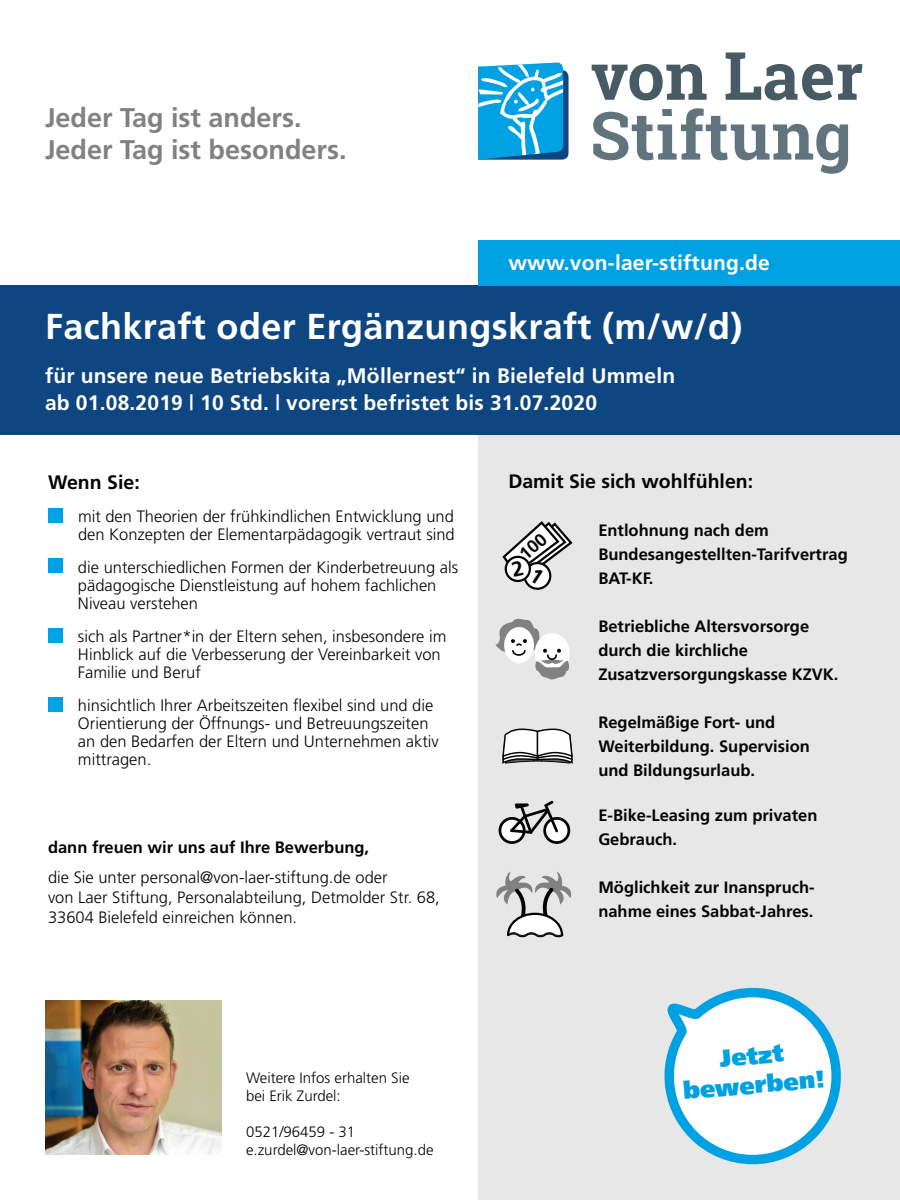
<style>
.page{position:relative;width:900px;height:1200px;background:#fff}
.page>*{position:absolute;margin:0;border:0;box-sizing:border-box;transform-origin:0 0}
.t1{font:700 36px "Frutiger";letter-spacing:.01em;color:#fff}
.t2{font:700 27px/32.4px "Frutiger";color:#808180}
.t3{font:900 24.15px/29.1px "Frutiger";color:#00a1e3;text-align:center}
.t4{font:700 21px/27px "Frutiger";letter-spacing:.01em;color:#fff}
.t5{font:700 19.5px "Frutiger";color:#040503}
.t6{font:300 16.5px/18px "Frutiger";color:#040503}
.t7{font:700 16.5px/24px "Frutiger";color:#040503}
.t8{font:300 15px/18px "Frutiger";color:#040503}
</style>
<div class="page">
<div style="left:478px;top:435px;width:422px;height:765px;background:#e6e7e6"></div>
<div style="left:1px;top:286px;width:899px;height:149px;background:#0d4680"></div>
<div style="left:48px;top:508px;width:15px;height:15px;background:#00a1e3"></div>
<div style="left:48px;top:558px;width:15px;height:15px;background:#00a1e3"></div>
<div style="left:48px;top:628px;width:15px;height:15px;background:#00a1e3"></div>
<div style="left:48px;top:697px;width:15px;height:15px;background:#00a1e3"></div>
<svg style="left:593px;top:108px;width:255px;height:66px"></svg>
<svg style="left:592px;top:53px;width:271px;height:47px"></svg>
<svg style="left:478px;top:63px;width:91px;height:97px"></svg>
<div style="left:478px;top:240px;width:422px;height:46px;background:#00a1e3"></div>
<svg style="left:664px;top:987px;width:177px;height:178px"></svg>
<img style="left:45px;top:1000px;width:177px;height:155px">
<svg style="left:500px;top:818px;width:24px;height:25px"></svg>
<div style="left:499px;top:817px;width:27px;height:27px;border:3px solid #040503;border-radius:50%"></div>
<svg style="left:545px;top:818px;width:24px;height:25px"></svg>
<div style="left:543px;top:817px;width:27px;height:27px;border:3px solid #040503;border-radius:50%"></div>
<svg style="left:508px;top:800px;width:52px;height:36px"></svg>
<svg style="left:495px;top:618px;width:75px;height:62px"></svg>
<svg style="left:525px;top:563px;width:25px;height:26px"></svg>
<div style="left:523px;top:562px;width:28px;height:28px;border:2px solid #040503;border-radius:50%"></div>
<svg style="left:496px;top:873px;width:75px;height:65px"></svg>
<svg style="left:502px;top:728px;width:71px;height:36px;background:#bcbdbc"></svg>
<svg style="left:502px;top:521px;width:71px;height:62px"></svg>
<h2 class="t2" style="left:45px;top:101px;width:303px">Jeder Tag ist anders.<br>Jeder Tag ist besonders.</h2>
<p class="t4" style="left:508px;top:249px;width:263px">www.von-laer-stiftung.de</p>
<h1 class="t1" style="left:45px;top:306px;width:699px">Fachkraft oder Ergänzungskraft (m/w/d)</h1>
<p class="t4" style="left:45px;top:362px;width:632px">für unsere neue Betriebskita „Möllernest“ in Bielefeld Ummeln ab 01.08.2019 | 10 Std. | vorerst befristet bis 31.07.2020</p>
<p class="t5" style="left:48px;top:471px;width:93px">Wenn Sie:</p>
<p class="t6" style="left:78px;top:507px;width:378px">mit den Theorien der frühkindlichen Entwicklung und den Konzepten der Elementarpädagogik vertraut sind</p>
<p class="t6" style="left:78px;top:558px;width:382px">die unterschiedlichen Formen der Kinderbetreuung als pädagogische Dienstleistung auf hohem fachlichen<br>Niveau verstehen</p>
<p class="t6" style="left:78px;top:627px;width:370px">sich als Partner*in der Eltern sehen, insbesondere im<br>Hinblick auf die Verbesserung der Vereinbarkeit von<br>Familie und Beruf</p>
<p class="t6" style="left:78px;top:696px;width:362px">hinsichtlich Ihrer Arbeitszeiten flexibel sind und die Orientierung der Öffnungs- und Betreuungszeiten an den Bedarfen der Eltern und Unternehmen aktiv mittragen.</p>
<p class="t7" style="left:48px;top:835px;width:323px">dann freuen wir uns auf Ihre Bewerbung,</p>
<p class="t6" style="left:48px;top:868px;width:393px;line-height:19.8px">die Sie unter personal@von-laer-stiftung.de oder<br>von Laer Stiftung, Personalabteilung, Detmolder Str. 68,<br>33604 Bielefeld einreichen können.</p>
<p class="t8" style="left:246px;top:1069px;width:165px">Weitere Infos erhalten Sie bei Erik Zurdel:</p>
<p class="t8" style="left:246px;top:1123px;width:189px">0521/96459 - 31 e.zurdel@von-laer-stiftung.de</p>
<p class="t5" style="left:508px;top:469px;width:246px">Damit Sie sich wohlfühlen:</p>
<p class="t7" style="left:598px;top:518px;width:251px">Entlohnung nach dem<br>Bundesangestellten-Tarifvertrag<br>BAT-KF.</p>
<p class="t7" style="left:598px;top:614px;width:242px">Betriebliche Altersvorsorge durch die kirchliche<br>Zusatzversorgungskasse KZVK.</p>
<p class="t7" style="left:598px;top:710px;width:213px">Regelmäßige Fort- und<br>Weiterbildung. Supervision und Bildungsurlaub.</p>
<p class="t7" style="left:598px;top:803px;width:221px">E-Bike-Leasing zum privaten<br>Gebrauch.</p>
<p class="t7" style="left:598px;top:875px;width:218px">Möglichkeit zur Inanspruch&shy;nahme eines Sabbat-Jahres.</p>
<h3 class="t3" style="left:679px;top:1047px;width:145px;rotate:-5deg">Jetzt bewerben!</h3>
</div>
